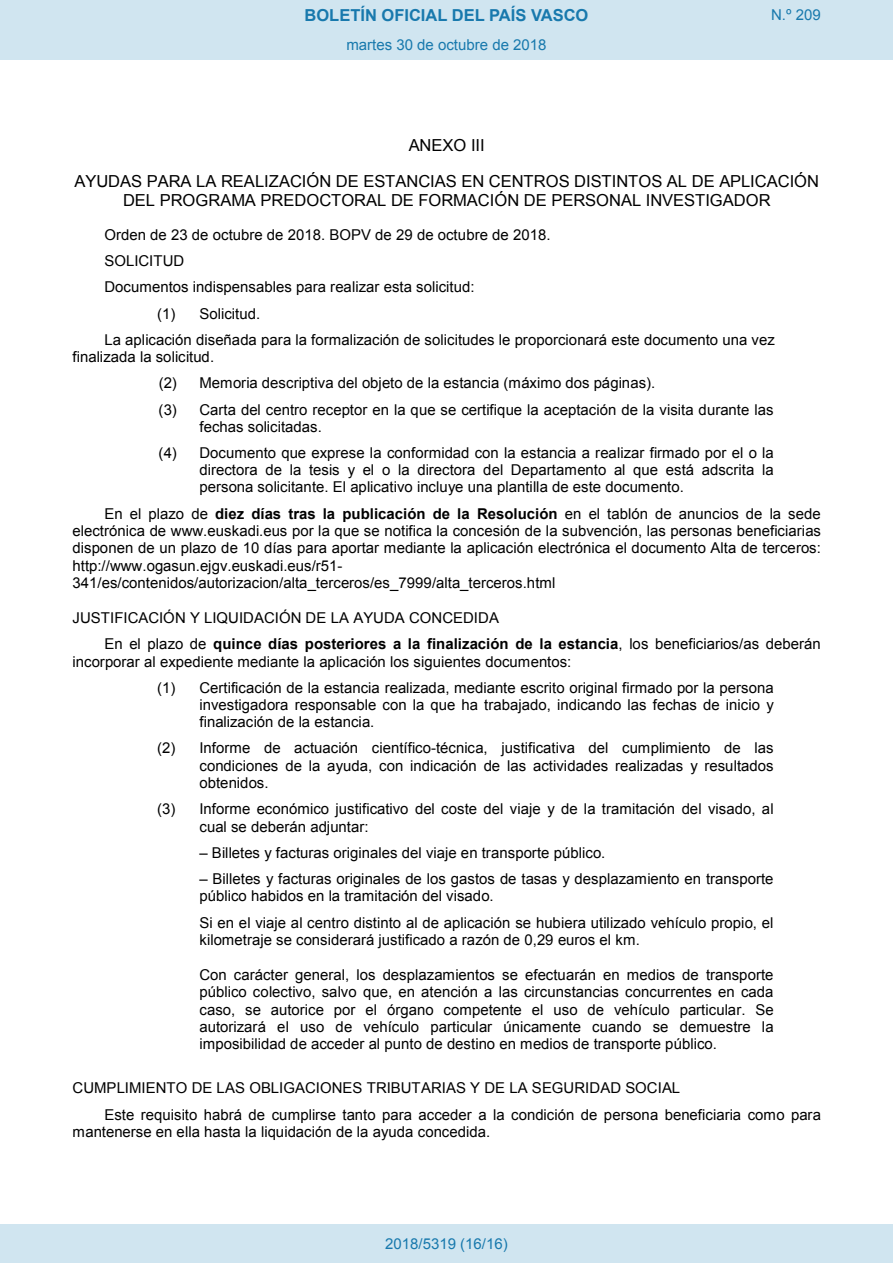
<style>
.page{position:relative;width:893px;height:1263px;background:#fff}
.page>*{position:absolute;margin:0;border:0;box-sizing:border-box;transform-origin:0 0}
.t1{font:16.5px/35.4px "Arial";letter-spacing:-.005em;color:#000;text-align:center}
.t2{font:700 16.5px "Arial";color:#1879ad}
.t3{font:15px/17.2px "Arial";color:#000}
.Paginacion_Centro{font:15px "Arial";color:#1879ad}
.s1{font-weight:700}
</style>
<div class="page">
<div style="left:0;top:0;width:893px;height:60px;background:#d0e5f0"></div>
<div style="left:0;top:1225px;width:893px;height:38px;background:#d0e5f0"></div>
<p class="t2" style="left:305px;top:4px;width:285px">BOLETÍN OFICIAL DEL PAÍS VASCO</p>
<p class="Paginacion_Centro" style="left:771px;top:5px;width:51px">N.º 209</p>
<p class="Paginacion_Centro" style="left:346px;top:35px;width:202px">martes 30 de octubre de 2018</p>
<p class="t1" style="left:74px;top:128px;width:746px">ANEXO III<br>AYUDAS PARA LA REALIZACIÓN DE ESTANCIAS EN CENTROS DISTINTOS AL DE APLICACIÓN</p>
<p class="t1" style="left:123px;top:182px;width:649px">DEL PROGRAMA PREDOCTORAL DE FORMACIÓN DE PERSONAL INVESTIGADOR</p>
<p class="t3" style="left:104px;top:226px;width:447px">Orden de 23 de octubre de 2018. BOPV de 29 de octubre de 2018.</p>
<p class="t3" style="left:104px;top:252px;width:81px">SOLICITUD</p>
<p class="t3" style="left:104px;top:279px;width:372px">Documentos indispensables para realizar esta solicitud:</p>
<p class="t3" style="left:157px;top:305px;width:105px">(1) Solicitud.</p>
<p class="t3" style="left:104px;top:331px;width:672px">La aplicación diseñada para la formalización de solicitudes le proporcionará este documento una vez</p>
<p class="t3" style="left:159px;top:344px;width:616px;line-height:26.2px;text-indent:-86px">finalizada la solicitud.<br>(2) Memoria descriptiva del objeto de la estancia (máximo dos páginas).<br>(3) Carta del centro receptor en la que se certifique la aceptación de la visita durante las</p>
<p class="t3" style="left:159px;top:414px;width:617px;line-height:26.2px;text-indent:41px">fechas solicitadas.<br>(4) Documento que exprese la conformidad con la estancia a realizar firmado por el o la</p>
<p class="t3" style="left:200px;top:462px;width:576px">directora de la tesis y el o la directora del Departamento al que está adscrita la persona solicitante. El aplicativo incluye una plantilla de este documento.</p>
<p class="t3" style="left:73px;top:505px;width:750px;text-indent:32px">En el plazo de <span class="s1">diez días tras la publicación de la Resolución</span> en el tablón de anuncios de la sede electrónica de www.euskadi.eus por la que se notifica la concesión de la subvención, las personas beneficiarias disponen de un plazo de 10 días para aportar mediante la aplicación electrónica el documento Alta de terceros: http://www.ogasun.ejgv.euskadi.eus/r51- 341/es/contenidos/autorizacion/alta_terceros/es_7999/alta_terceros.html</p>
<p class="t3" style="left:104px;top:605px;width:718px;line-height:26.1px;text-indent:-32px">JUSTIFICACIÓN Y LIQUIDACIÓN DE LA AYUDA CONCEDIDA<br>En el plazo de <span class="s1">quince días posteriores a la finalización de la estancia</span>, los beneficiarios/as deberán</p>
<p class="t3" style="left:157px;top:648px;width:618px;line-height:26.2px;text-indent:-84px">incorporar al expediente mediante la aplicación los siguientes documentos:<br>(1) Certificación de la estancia realizada, mediante escrito original firmado por la persona</p>
<p class="t3" style="left:199px;top:696px;width:576px">investigadora responsable con la que ha trabajado, indicando las fechas de inicio y finalización de la estancia.</p>
<p class="t3" style="left:199px;top:740px;width:576px;text-align:justify;text-indent:-42px">(2) Informe de actuación científico-técnica, justificativa del cumplimiento de las condiciones de la ayuda, con indicación de las actividades realizadas y resultados obtenidos.</p>
<p class="t3" style="left:199px;top:800px;width:576px;text-indent:-42px">(3) Informe económico justificativo del coste del viaje y de la tramitación del visado, al cual se deberán adjuntar:</p>
<p class="t3" style="left:199px;top:844px;width:407px">– Billetes y facturas originales del viaje en transporte público.</p>
<p class="t3" style="left:199px;top:870px;width:575px">– Billetes y facturas originales de los gastos de tasas y desplazamiento en transporte público habidos en la tramitación del visado.</p>
<p class="t3" style="left:199px;top:914px;width:576px">Si en el viaje al centro distinto al de aplicación se hubiera utilizado vehículo propio, el kilometraje se considerará justificado a razón de 0,29 euros el km.</p>
<p class="t3" style="left:199px;top:966px;width:576px;text-align:justify">Con carácter general, los desplazamientos se efectuarán en medios de transporte público colectivo, salvo que, en atención a las circunstancias concurrentes en cada caso, se autorice por el órgano competente el uso de vehículo particular. Se autorizará el uso de vehículo particular únicamente cuando se demuestre la imposibilidad de acceder al punto de destino en medios de transporte público.</p>
<p class="t3" style="left:104px;top:1075px;width:718px;line-height:26.2px;text-indent:-32px">CUMPLIMIENTO DE LAS OBLIGACIONES TRIBUTARIAS Y DE LA SEGURIDAD SOCIAL<br>Este requisito habrá de cumplirse tanto para acceder a la condición de persona beneficiaria como para</p>
<p class="t3" style="left:73px;top:1123px;width:419px">mantenerse en ella hasta la liquidación de la ayuda concedida.</p>
<p class="Paginacion_Centro" style="left:385px;top:1234px;width:124px">2018/5319 (16/16)</p>
</div>
